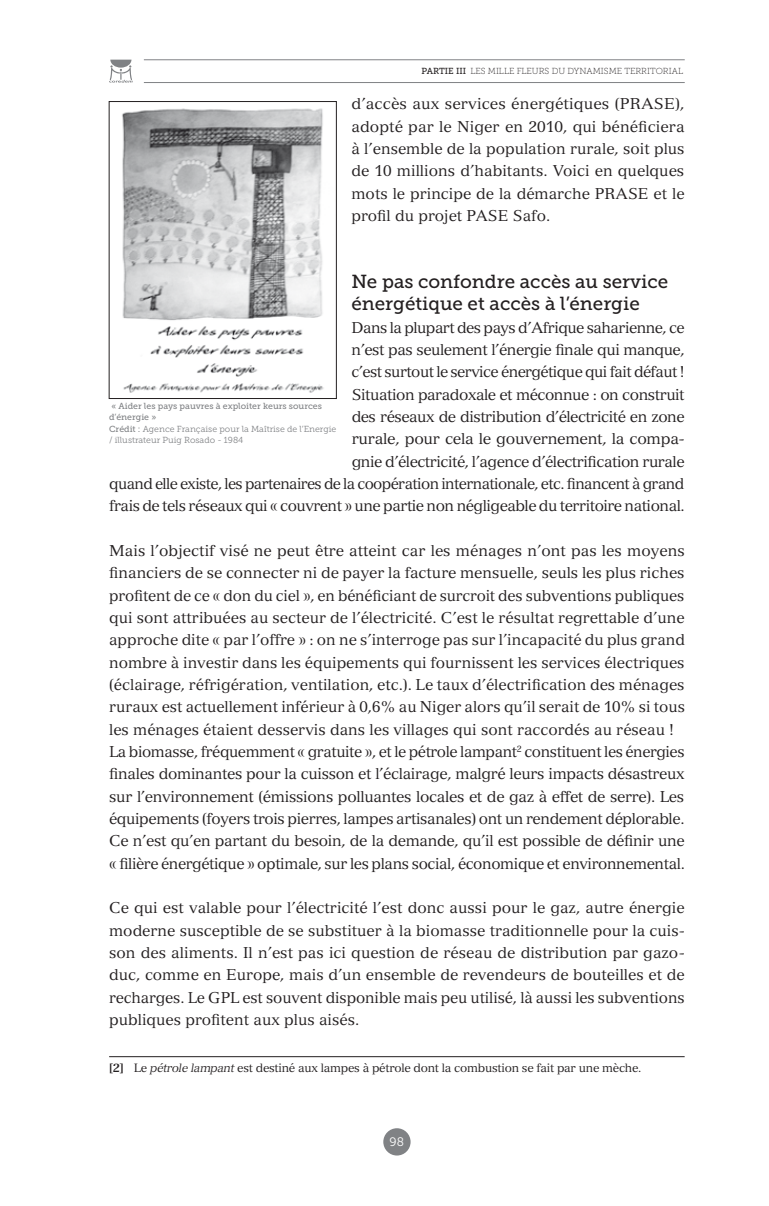
<style>
.page{position:relative;width:769px;height:1206px;background:#fff}
.page>*{position:absolute;margin:0;border:0;box-sizing:border-box;transform-origin:0 0}
.t1{font:18.9px/22.4px "Museo Slab 500";color:#231f20}
.t2{font:15.4px/22.4px "Versailles LT";letter-spacing:-.02em;color:#231f20;text-align:justify}
.t3{font:12.25px "Museo Slab 300";color:#fff}
.t4{font:11.9px "Versailles LT";letter-spacing:-.02em;color:#231f20}
.t5{font:8.75px/11.4px "Museo Slab 300";color:#808285}
.t6{font:8.75px/11.4px "Museo Slab 500";color:#808285}
.t7{font:8.75px "Museo Slab 100";color:#231f20}
.s1{font-family:"Museo Slab 500"}
.s2{font-weight:700}
.s3{font-style:italic}
</style>
<div class="page">
<hr style="left:144px;top:59px;width:541px;height:1px;background:#808285">
<hr style="left:144px;top:82px;width:541px;height:1px;background:#808285">
<svg style="left:109px;top:60px;width:24px;height:23px"></svg>
<div style="left:383px;top:1128px;width:28px;height:27px;background:#808285;border-radius:50%"></div>
<hr style="left:109px;top:1056px;width:576px;height:1px;background:#231f20">
<img style="left:122px;top:108px;width:202px;height:285px">
<div style="left:109px;top:101px;width:228px;height:298px;border:1px solid #231f20"></div>
<p class="t7" style="left:421px;top:66px;width:263px"><span class="s1">PARTIE III</span> LES MILLE FLEURS DU DYNAMISME TERRITORIAL</p>
<p class="t2" style="left:351px;top:93px;width:335px">d’accès aux services énergétiques (PRASE), adopté par le Niger en 2010, qui bénéficiera à l’ensemble de la population rurale, soit plus de 10 millions d’habitants. Voici en quelques mots le principe de la démarche PRASE et le profil du projet PASE Safo.</p>
<p class="t1" style="left:351px;top:270px;width:318px">Ne pas confondre accès au service énergétique et accès à l’énergie</p>
<p class="t2" style="left:109px;top:316px;width:577px;text-align:right">Dans la plupart des pays d’Afrique saharienne, ce<br>n’est pas seulement l’énergie finale qui manque,<br>c’est surtout le service énergétique qui fait défaut !<br>Situation paradoxale et méconnue : on construit<br>des réseaux de distribution d’électricité en zone<br>rurale, pour cela le gouvernement, la compa-<br>gnie d’électricité, l’agence d’électrification rurale<br>quand elle existe, les partenaires de la coopération internationale, etc. financent à grand frais de tels réseaux qui « couvrent » une partie non négligeable du territoire national.</p>
<p class="t2" style="left:109px;top:539px;width:577px;text-align:left">Mais l’objectif visé ne peut être atteint car les ménages n’ont pas les moyens financiers de se connecter ni de payer la facture mensuelle, seuls les plus riches profitent de ce « don du ciel », en bénéficiant de surcroit des subventions publiques qui sont attribuées au secteur de l’électricité. C’est le résultat regrettable d’une approche dite « par l’offre » : on ne s’interroge pas sur l’incapacité du plus grand nombre à investir dans les équipements qui fournissent les services électriques (éclairage, réfrigération, ventilation, etc.). Le taux d’électrification des ménages ruraux est actuellement inférieur à 0,6% au Niger alors qu’il serait de 10% si tous les ménages étaient desservis dans les villages qui sont raccordés au réseau !<br>La biomasse, fréquemment « gratuite », et le pétrole lampant<sup>2</sup> constituent les énergies finales dominantes pour la cuisson et l’éclairage, malgré leurs impacts désastreux sur l’environnement (émissions polluantes locales et de gaz à effet de serre). Les équipements (foyers trois pierres, lampes artisanales) ont un rendement déplorable.<br>Ce n’est qu’en partant du besoin, de la demande, qu’il est possible de définir une « filière énergétique » optimale, sur les plans social, économique et environnemental.</p>
<p class="t2" style="left:109px;top:896px;width:577px">Ce qui est valable pour l’électricité l’est donc aussi pour le gaz, autre énergie moderne susceptible de se substituer à la biomasse traditionnelle pour la cuis&shy;son des aliments. Il n’est pas ici question de réseau de distribution par gazo&shy;duc, comme en Europe, mais d’un ensemble de revendeurs de bouteilles et de recharges. Le GPL est souvent disponible mais peu utilisé, là aussi les subventions publiques profitent aux plus aisés.</p>
<p class="t4" style="left:109px;top:1060px;width:534px"><span class="s2">[2]</span> Le <span class="s3">pétrole lampant</span> est destiné aux lampes à pétrole dont la combustion se fait par une mèche.</p>
<p class="t6" style="left:109px;top:400px;width:214px">« Aider les pays pauvres à exploiter keurs sources d’énergie »</p>
<p class="t5" style="left:109px;top:423px;width:229px"><span class="s1">Crédit :</span> Agence Française pour la Maîtrise de l’Energie / illustrateur Puig Rosado - 1984</p>
<p class="t3" style="left:390px;top:1135px;width:16px">98</p>
</div>
